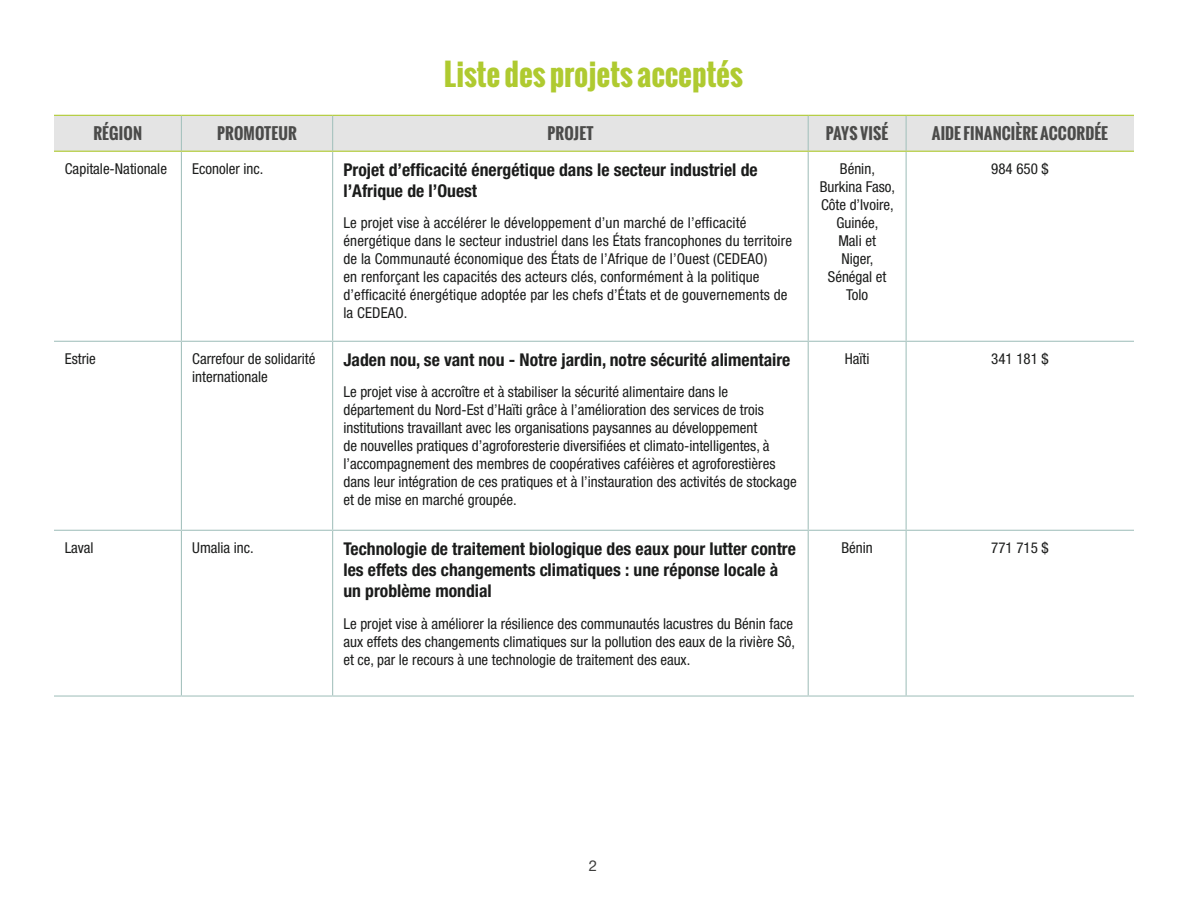
<style>
.page{position:relative;width:1188px;height:918px;background:#fff}
.page>*{position:absolute;margin:0;border:0;box-sizing:border-box;transform-origin:0 0}
.t1{font:700 30px "Oswald";color:#afca30}
.TD{font:700 condensed 17.7px/21.1px "Helvetica Neue";color:#1b1c1b}
.TH{font:700 15.75px "Oswald";letter-spacing:.005em;color:#4b4b4a}
.TD-2{font:condensed 15px/18px "Helvetica Neue";color:#1b1c1b}
.t2{font:15px "Helvetica Neue";color:#3e3e3d}
</style>
<div class="page">
<div style="left:54px;top:116px;width:1080px;height:35px;background:#e4e4e4"></div>
<hr style="left:181px;top:116px;width:1px;height:35px;background:#a7c3bf">
<hr style="left:332px;top:116px;width:1px;height:35px;background:#a7c3bf">
<hr style="left:808px;top:116px;width:1px;height:35px;background:#a7c3bf">
<hr style="left:906px;top:116px;width:1px;height:35px;background:#a7c3bf">
<hr style="left:181px;top:152px;width:1px;height:189px;background:#a7c3bf">
<hr style="left:332px;top:152px;width:1px;height:189px;background:#a7c3bf">
<hr style="left:808px;top:152px;width:1px;height:189px;background:#a7c3bf">
<hr style="left:906px;top:152px;width:1px;height:189px;background:#a7c3bf">
<hr style="left:54px;top:341px;width:127px;height:1px;background:#a7c3bf">
<hr style="left:181px;top:341px;width:152px;height:1px;background:#a7c3bf">
<hr style="left:181px;top:342px;width:1px;height:188px;background:#a7c3bf">
<hr style="left:333px;top:341px;width:475px;height:1px;background:#a7c3bf">
<hr style="left:332px;top:342px;width:1px;height:188px;background:#a7c3bf">
<hr style="left:808px;top:341px;width:98px;height:1px;background:#a7c3bf">
<hr style="left:808px;top:342px;width:1px;height:188px;background:#a7c3bf">
<hr style="left:906px;top:341px;width:228px;height:1px;background:#a7c3bf">
<hr style="left:906px;top:342px;width:1px;height:188px;background:#a7c3bf">
<hr style="left:54px;top:530px;width:127px;height:1px;background:#a7c3bf">
<hr style="left:181px;top:530px;width:152px;height:1px;background:#a7c3bf">
<hr style="left:181px;top:531px;width:1px;height:164px;background:#a7c3bf">
<hr style="left:333px;top:530px;width:475px;height:1px;background:#a7c3bf">
<hr style="left:332px;top:531px;width:1px;height:164px;background:#a7c3bf">
<hr style="left:808px;top:530px;width:98px;height:1px;background:#a7c3bf">
<hr style="left:808px;top:531px;width:1px;height:164px;background:#a7c3bf">
<hr style="left:906px;top:530px;width:228px;height:1px;background:#a7c3bf">
<hr style="left:906px;top:531px;width:1px;height:164px;background:#a7c3bf">
<hr style="left:54px;top:695px;width:127px;height:2px;background:#a7c3bf">
<hr style="left:181px;top:695px;width:152px;height:2px;background:#a7c3bf">
<hr style="left:333px;top:695px;width:475px;height:2px;background:#a7c3bf">
<hr style="left:808px;top:695px;width:98px;height:2px;background:#a7c3bf">
<hr style="left:906px;top:695px;width:228px;height:2px;background:#a7c3bf">
<hr style="left:54px;top:115px;width:127px;height:1px;background:#afca30">
<hr style="left:181px;top:115px;width:152px;height:1px;background:#afca30">
<hr style="left:333px;top:115px;width:475px;height:1px;background:#afca30">
<hr style="left:808px;top:115px;width:98px;height:1px;background:#afca30">
<hr style="left:906px;top:115px;width:228px;height:1px;background:#afca30">
<hr style="left:54px;top:151px;width:127px;height:1px;background:#afca30">
<hr style="left:181px;top:151px;width:152px;height:1px;background:#afca30">
<hr style="left:333px;top:151px;width:475px;height:1px;background:#afca30">
<hr style="left:808px;top:151px;width:98px;height:1px;background:#afca30">
<hr style="left:906px;top:151px;width:228px;height:1px;background:#afca30">
<h1 class="t1" style="left:444px;top:51px;width:301px">Liste des projets acceptés</h1>
<p class="TH" style="left:93px;top:122px;width:50px">RÉGION</p>
<p class="TH" style="left:217px;top:122px;width:81px">PROMOTEUR</p>
<p class="TH" style="left:547px;top:122px;width:48px">PROJET</p>
<p class="TH" style="left:826px;top:122px;width:64px">PAYS VISÉ</p>
<p class="TH" style="left:932px;top:122px;width:178px">AIDE FINANCIÈRE ACCORDÉE</p>
<p class="TD-2" style="left:65px;top:159px;width:104px">Capitale-Nationale</p>
<p class="TD-2" style="left:192px;top:159px;width:73px">Econoler inc.</p>
<p class="TD" style="left:343px;top:159px;width:416px">Projet d’efficacité énergétique dans le secteur industriel de l’Afrique de l’Ouest</p>
<p class="TD-2" style="left:343px;top:214px;width:450px">Le projet vise à accélérer le développement d’un marché de l’efficacité énergétique dans le secteur industriel dans les États francophones du territoire de la Communauté économique des États de l’Afrique de l’Ouest (CEDEAO)<br>en renforçant les capacités des acteurs clés, conformément à la politique d’efficacité énergétique adoptée par les chefs d’États et de gouvernements de la CEDEAO.</p>
<p class="TD-2" style="left:991px;top:159px;width:59px">984 650 $</p>
<p class="TD-2" style="left:840px;top:159px;width:36px">Bénin,</p>
<p class="TD-2" style="left:820px;top:177px;width:77px">Burkina Faso,</p>
<p class="TD-2" style="left:821px;top:195px;width:74px;text-align:center">Côte d’Ivoire,<br>Guinée,</p>
<p class="TD-2" style="left:838px;top:231px;width:39px">Mali et</p>
<p class="TD-2" style="left:828px;top:249px;width:60px;text-align:center">Niger,<br>Sénégal et<br>Tolo</p>
<p class="TD-2" style="left:65px;top:349px;width:33px">Estrie</p>
<p class="TD-2" style="left:192px;top:349px;width:125px">Carrefour de solidarité internationale</p>
<p class="TD" style="left:343px;top:349px;width:449px">Jaden nou, se vant nou - Notre jardin, notre sécurité alimentaire</p>
<p class="TD-2" style="left:343px;top:383px;width:455px">Le projet vise à accroître et à stabiliser la sécurité alimentaire dans le département du Nord-Est d’Haïti grâce à l’amélioration des services de trois institutions travaillant avec les organisations paysannes au développement<br>de nouvelles pratiques d’agroforesterie diversifiées et climato-intelligentes, à l’accompagnement des membres de coopératives caféières et agroforestières dans leur intégration de ces pratiques et à l’instauration des activités de stockage et de mise en marché groupée.</p>
<p class="TD-2" style="left:65px;top:538px;width:30px">Laval</p>
<p class="TD-2" style="left:192px;top:538px;width:63px">Umalia inc.</p>
<p class="TD" style="left:343px;top:538px;width:454px">Technologie de traitement biologique des eaux pour lutter contre les effets des changements climatiques : une réponse locale à un problème mondial</p>
<p class="TD-2" style="left:343px;top:614px;width:453px">Le projet vise à améliorer la résilience des communautés lacustres du Bénin face aux effets des changements climatiques sur la pollution des eaux de la rivière Sô, et ce, par le recours à une technologie de traitement des eaux.</p>
<p class="TD-2" style="left:845px;top:349px;width:26px">Haïti</p>
<p class="TD-2" style="left:991px;top:349px;width:59px">341 181 $</p>
<p class="TD-2" style="left:841px;top:538px;width:33px">Bénin</p>
<p class="TD-2" style="left:991px;top:538px;width:59px">771 715 $</p>
<p class="t2" style="left:589px;top:857px;width:10px">2</p>
</div>
